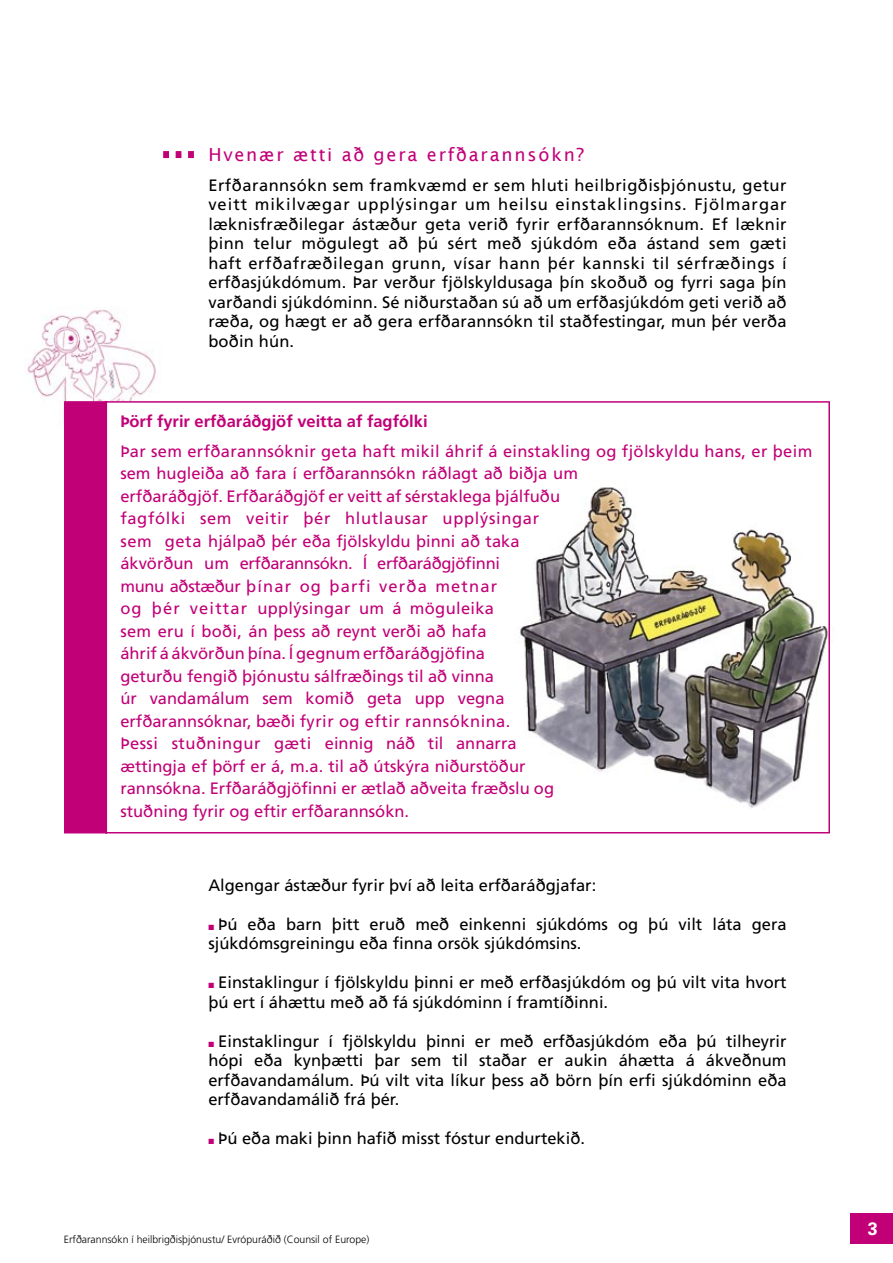
<style>
.page{position:relative;width:893px;height:1263px;background:#fff}
.page>*{position:absolute;margin:0;border:0;box-sizing:border-box;transform-origin:0 0}
.t1{font:18px "Lucida Sans";letter-spacing:.1em;color:#c10077}
.t2{font:700 18px "Univers";color:#fff}
.t3{font:16.5px/19.5px "Frutiger";color:#000;text-align:justify}
.t4{font:16.5px/22.5px "Frutiger";color:#c10077}
.t5{font:700 16.5px "Frutiger";color:#c10077}
.t6{font:300 10.5px "Frutiger";color:#000}
</style>
<div class="page">
<div style="left:850px;top:1213px;width:43px;height:30px;background:#c10077"></div>
<img style="left:27px;top:309px;width:129px;height:114px">
<img style="left:520px;top:487px;width:308px;height:321px">
<div style="left:64px;top:401px;width:104px;height:34px;background:#fff"></div>
<div style="left:65px;top:402px;width:41px;height:431px;background:#c10077"></div>
<hr style="left:64px;top:401px;width:42px;height:2px;background:#c10077">
<hr style="left:64px;top:403px;width:2px;height:429px;background:#c10077">
<hr style="left:107px;top:401px;width:723px;height:2px;background:#c10077">
<hr style="left:106px;top:401px;width:1px;height:432px;background:#c10077">
<hr style="left:828px;top:403px;width:2px;height:429px;background:#c10077">
<hr style="left:64px;top:832px;width:42px;height:1px;background:#c10077">
<hr style="left:107px;top:832px;width:723px;height:1px;background:#c10077">
<div style="left:187px;top:150px;width:8px;height:10px;background:#c10077"></div>
<div style="left:185px;top:148px;width:12px;height:13px;border:3px solid #fff"></div>
<div style="left:174px;top:150px;width:9px;height:10px;background:#c10077"></div>
<div style="left:173px;top:148px;width:11px;height:13px;border:3px solid #fff"></div>
<div style="left:162px;top:150px;width:8px;height:10px;background:#c10077"></div>
<div style="left:160px;top:148px;width:12px;height:13px;border:3px solid #fff"></div>
<p class="t1" style="left:208px;top:144px;width:377px">Hvenær ætti að gera erfðarannsókn?</p>
<p class="t3" style="left:208px;top:175px;width:580px">Erfðarannsókn sem framkvæmd er sem hluti heilbrigðisþjónustu, getur veitt mikilvægar upplýsingar um heilsu einstaklingsins. Fjölmargar læknisfræðilegar ástæður geta verið fyrir erfðarannsóknum. Ef læknir þinn telur mögulegt að þú sért með sjúkdóm eða ástand sem gæti haft erfðafræðilegan grunn, vísar hann þér kannski til sérfræðings í erfðasjúkdómum. Þar verður fjölskyldusaga þín skoðuð og fyrri saga þín varðandi sjúkdóminn. Sé niðurstaðan sú að um erfðasjúkdóm geti verið að ræða, og hægt er að gera erfðarannsókn til staðfestingar, mun þér verða boðin hún.</p>
<p class="t5" style="left:120px;top:411px;width:309px">Þörf fyrir erfðaráðgjöf veitta af fagfólki</p>
<p class="t4" style="left:120px;top:440px;width:693px">Þar sem erfðarannsóknir geta haft mikil áhrif á einstakling og fjölskyldu hans, er þeim sem hugleiða að fara í erfðarannsókn ráðlagt að biðja um<br>erfðaráðgjöf. Erfðaráðgjöf er veitt af sérstaklega þjálfuðu<br>fagfólki sem veitir þér hlutlausar upplýsingar<br>sem geta hjálpað þér eða fjölskyldu þinni að taka<br>ákvörðun um erfðarannsókn. Í erfðaráðgjöfinni<br>munu aðstæður þínar og þarfi verða metnar<br>og þér veittar upplýsingar um á möguleika<br>sem eru í boði, án þess að reynt verði að hafa<br>áhrif á ákvörðun þína. Í gegnum erfðaráðgjöfina<br>geturðu fengið þjónustu sálfræðings til að vinna<br>úr vandamálum sem komið geta upp vegna<br>erfðarannsóknar, bæði fyrir og eftir rannsóknina.<br>Þessi stuðningur gæti einnig náð til annarra<br>ættingja ef þörf er á, m.a. til að útskýra niðurstöður<br>rannsókna. Erfðaráðgjöfinni er ætlað aðveita fræðslu og<br>stuðning fyrir og eftir erfðarannsókn.</p>
<p class="t3" style="left:208px;top:875px;width:389px">Algengar ástæður fyrir því að leita erfðaráðgjafar:</p>
<p class="t3" style="left:208px;top:914px;width:580px;text-indent:10px">Þú eða barn þitt eruð með einkenni sjúkdóms og þú vilt láta gera sjúkdómsgreiningu eða finna orsök sjúkdómsins.</p>
<p class="t3" style="left:208px;top:973px;width:580px;text-indent:10px">Einstaklingur í fjölskyldu þinni er með erfðasjúkdóm og þú vilt vita hvort þú ert í áhættu með að fá sjúkdóminn í framtíðinni.</p>
<p class="t3" style="left:208px;top:1031px;width:580px;text-indent:10px">Einstaklingur í fjölskyldu þinni er með erfðasjúkdóm eða þú tilheyrir hópi eða kynþætti þar sem til staðar er aukin áhætta á ákveðnum erfðavandamálum. Þú vilt vita líkur þess að börn þín erfi sjúkdóminn eða erfðavandamálið frá þér.</p>
<p class="t3" style="left:218px;top:1129px;width:368px">Þú eða maki þinn hafið misst fóstur endurtekið.</p>
<p class="t6" style="left:64px;top:1233px;width:307px">Erfðarannsókn í heilbrigðisþjónustu/ Evrópuráðið (Counsil of Europe)</p>
<p class="t2" style="left:868px;top:1218px;width:12px">3</p>
</div>
